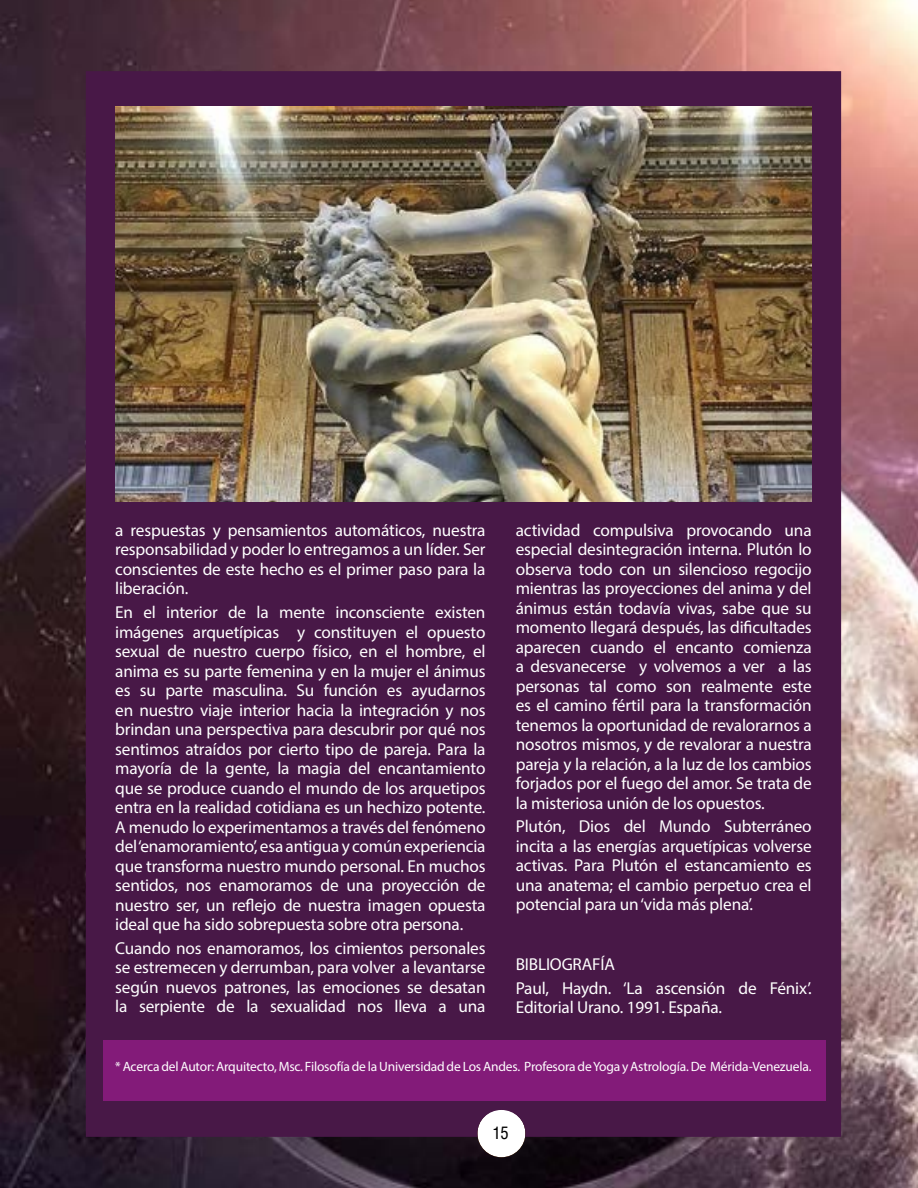
<style>
.page{position:relative;width:918px;height:1188px;background:#fff}
.page>*{position:absolute;margin:0;border:0;box-sizing:border-box;transform-origin:0 0}
.t1{font:17.25px/19.5px "Myriad Pro";letter-spacing:-.01em;color:#fff;text-align:justify}
.t2{font:16.5px "Arena Condensed";color:#000}
.t3{font:13.5px "Myriad Pro";letter-spacing:-.01em;color:#fff}
</style>
<div class="page">
<img style="left:0;top:0;width:918px;height:1188px">
<div style="left:86px;top:71px;width:755px;height:1066px;background:#481847"></div>
<div style="left:103px;top:1040px;width:723px;height:61px;background:#831b79"></div>
<img style="left:115px;top:106px;width:697px;height:395px">
<p class="t1" style="left:115px;top:520px;width:372px">a respuestas y pensamientos automáticos, nuestra responsabilidad y poder lo entregamos a un líder. Ser conscientes de este hecho es el primer paso para la liberación.</p>
<p class="t1" style="left:115px;top:602px;width:372px">En el interior de la mente inconsciente existen imágenes arquetípicas y constituyen el opuesto sexual de nuestro cuerpo físico, en el hombre, el anima es su parte femenina y en la mujer el ánimus es su parte masculina. Su función es ayudarnos en nuestro viaje interior hacia la integración y nos brindan una perspectiva para descubrir por qué nos sentimos atraídos por cierto tipo de pareja. Para la mayoría de la gente, la magia del encantamiento que se produce cuando el mundo de los arquetipos entra en la realidad cotidiana es un hechizo potente.<br>A menudo lo experimentamos a través del fenómeno del ‘enamoramiento’, esa antigua y común experiencia que transforma nuestro mundo personal. En muchos sentidos, nos enamoramos de una proyección de nuestro ser, un reflejo de nuestra imagen opuesta ideal que ha sido sobrepuesta sobre otra persona.</p>
<p class="t1" style="left:115px;top:938px;width:372px">Cuando nos enamoramos, los cimientos personales se estremecen y derrumban, para volver a levantarse según nuevos patrones, las emociones se desatan la serpiente de la sexualidad nos lleva a una</p>
<p class="t1" style="left:516px;top:520px;width:298px">actividad compulsiva provocando una especial desintegración interna. Plutón lo observa todo con un silencioso regocijo mientras las proyecciones del anima y del ánimus están todavía vivas, sabe que su momento llegará después, las dificultades aparecen cuando el encanto comienza a desvanecerse y volvemos a ver a las personas tal como son realmente este es el camino fértil para la transformación tenemos la oportunidad de revalorarnos a nosotros mismos, y de revalorar a nuestra pareja y la relación, a la luz de los cambios forjados por el fuego del amor. Se trata de la misteriosa unión de los opuestos.</p>
<p class="t1" style="left:516px;top:817px;width:297px">Plutón, Dios del Mundo Subterráneo incita a las energías arquetípicas volverse activas. Para Plutón el estancamiento es una anatema; el cambio perpetuo crea el potencial para un ‘vida más plena’.</p>
<p class="t1" style="left:516px;top:952px;width:297px;line-height:23.7px">BIBLIOGRAFÍA<br>Paul, Haydn. ‘La ascensión de Fénix’.</p>
<p class="t1" style="left:516px;top:997px;width:208px">Editorial Urano. 1991. España.</p>
<p class="t3" style="left:115px;top:1058px;width:698px">* Acerca del Autor: Arquitecto, Msc. Filosofía de la Universidad de Los Andes. Profesora de Yoga y Astrología. De Mérida-Venezuela.</p>
<p class="t2" style="left:492px;top:1124px;width:18px">15</p>
</div>
